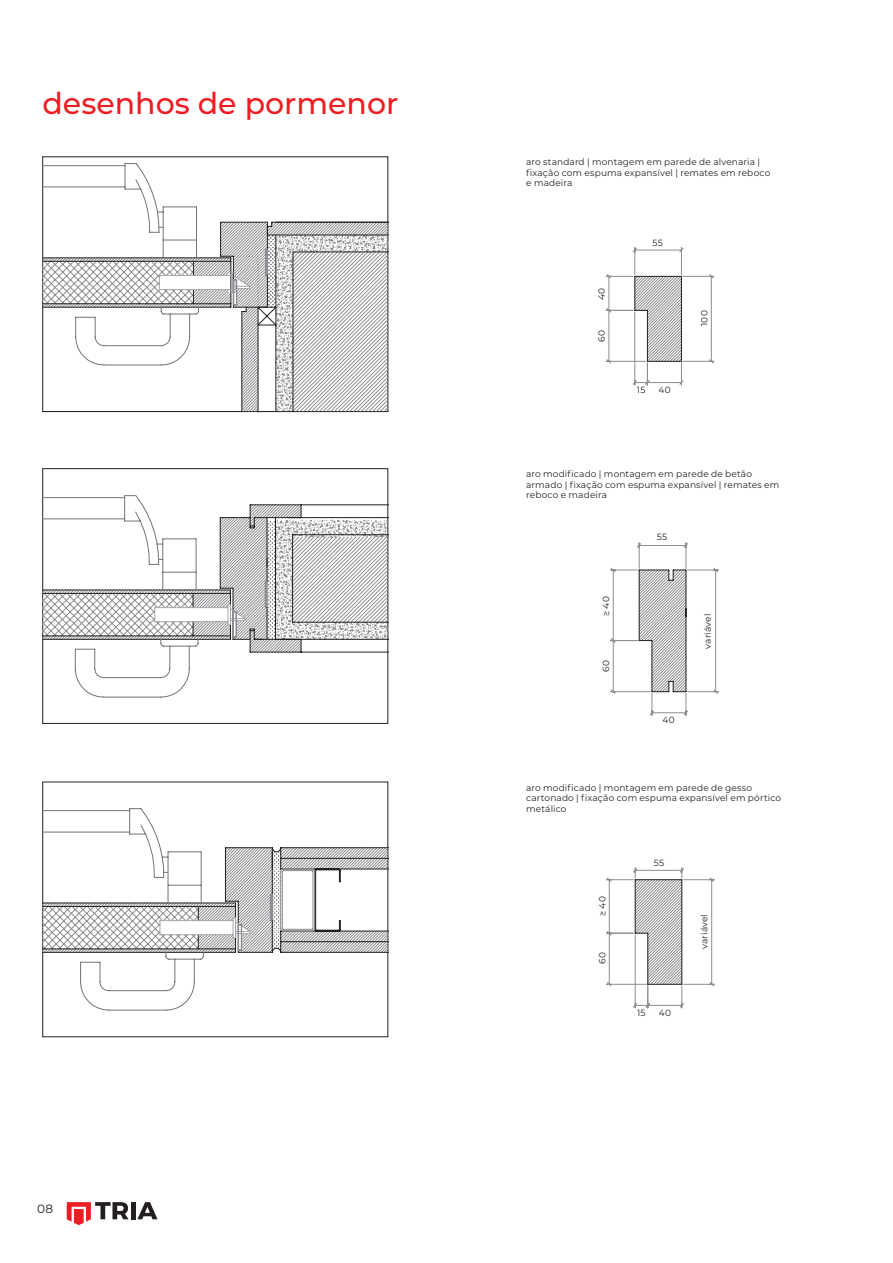
<style>
.page{position:relative;width:893px;height:1263px;background:#fff}
.page>*{position:absolute;margin:0;border:0;box-sizing:border-box;transform-origin:0 0}
.t1{font:500 30px "Montserrat";color:#ee1d23}
.t2{font:12px "Montserrat";color:#231f20}
.t3{font:9px/10.5px "Montserrat";letter-spacing:.015em;color:#231f20}
</style>
<div class="page">
<div style="left:131px;top:1202px;width:5px;height:17px;background:#231f20"></div>
<svg style="left:137px;top:1202px;width:21px;height:17px"></svg>
<svg style="left:67px;top:1202px;width:62px;height:23px"></svg>
<hr style="left:892px;top:157px;width:1px;height:255px;background:#231f20">
<svg style="left:43px;top:157px;width:345px;height:6px"></svg>
<svg style="left:43px;top:163px;width:345px;height:249px"></svg>
<hr style="left:892px;top:469px;width:1px;height:255px;background:#231f20">
<svg style="left:42px;top:469px;width:346px;height:255px"></svg>
<hr style="left:892px;top:782px;width:1px;height:254px;background:#231f20">
<svg style="left:43px;top:782px;width:345px;height:254px"></svg>
<svg style="left:605px;top:247px;width:110px;height:139px"></svg>
<hr style="left:647px;top:310px;width:1px;height:51px;background:#231f20">
<svg style="left:606px;top:867px;width:109px;height:142px"></svg>
<hr style="left:647px;top:933px;width:1px;height:51px;background:#231f20">
<svg style="left:892px;top:674px;width:1px;height:34px"></svg>
<svg style="left:892px;top:557px;width:1px;height:31px"></svg>
<svg style="left:610px;top:542px;width:109px;height:174px"></svg>
<p class="t1" style="left:43px;top:82px;width:357px">desenhos de pormenor</p>
<h2 class="t2" style="left:37px;top:1200px;width:17px">08</h2>
<p class="t3" style="left:526px;top:157px;width:246px">aro standard | montagem em parede de alvenaria | fixação com espuma expansível | remates em reboco e madeira</p>
<p class="t3" style="left:596px;top:300px;width:14px;rotate:-90deg">40</p>
<p class="t3" style="left:596px;top:342px;width:13px;rotate:-90deg">60</p>
<p class="t3" style="left:652px;top:237px;width:12px">55</p>
<p class="t3" style="left:637px;top:384px;width:10px">15</p>
<p class="t3" style="left:658px;top:384px;width:14px">40</p>
<p class="t3" style="left:699px;top:326px;width:17px;rotate:-90deg">100</p>
<p class="t3" style="left:526px;top:468px;width:254px">aro modificado | montagem em parede de betão armado | fixação com espuma expansível | remates em reboco e madeira</p>
<p class="t3" style="left:600px;top:616px;width:21px;rotate:-90deg">≥ 40</p>
<p class="t3" style="left:600px;top:672px;width:13px;rotate:-90deg">60</p>
<p class="t3" style="left:657px;top:532px;width:12px">55</p>
<p class="t3" style="left:662px;top:714px;width:14px">40</p>
<p class="t3" style="left:702px;top:649px;width:36px;rotate:-90deg">variável</p>
<p class="t3" style="left:526px;top:782px;width:256px">aro modificado | montagem em parede de gesso cartonado | fixação com espuma expansível em pórtico metálico</p>
<p class="t3" style="left:597px;top:916px;width:21px;rotate:-90deg">≥ 40</p>
<p class="t3" style="left:597px;top:964px;width:13px;rotate:-90deg">60</p>
<p class="t3" style="left:654px;top:857px;width:12px">55</p>
<p class="t3" style="left:637px;top:1008px;width:10px">15</p>
<p class="t3" style="left:659px;top:1008px;width:14px">40</p>
<p class="t3" style="left:699px;top:949px;width:36px;rotate:-90deg">variável</p>
</div>
